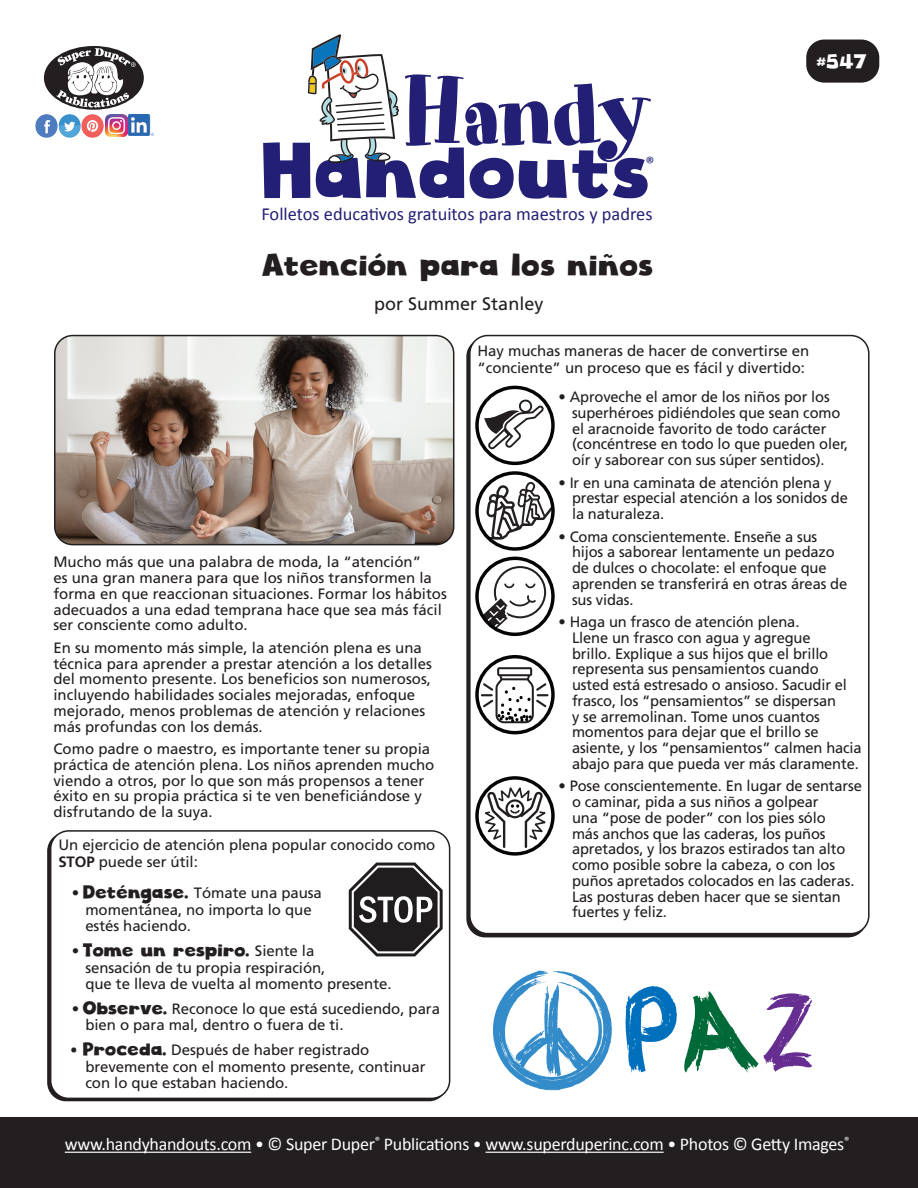
<style>
.page{position:relative;width:918px;height:1188px;background:#fff}
.page>*{position:absolute;margin:0;border:0;box-sizing:border-box;transform-origin:0 0}
.t1{font:93.75px "Art Department JNL";letter-spacing:-.03em;color:#231f75}
.t2{font:76.8px "Cloudy Witha Chanceof Love";color:#231f75}
.HH_Title{font:30px "Cloudy Witha Chanceof Love";color:#231f20}
.t3{font:19.5px "Cloudy Witha Chanceof Love";color:#fff}
.t4{font:18.45px "Calibri";color:#231f75}
.t5{font:18px "Calibri";letter-spacing:-.015em;color:#fff}
.HH_TEXT{font:18px "Cloudy Witha Chanceof Love";letter-spacing:-.005em;color:#231f20}
.HH_Author{font:18px "Frutiger";color:#231f20}
.t6{font:18px "Calibri";color:#231f75}
.HH_TEXT-2{font:15px/15.8px "Frutiger";letter-spacing:-.005em;color:#231f20}
.s1{font-weight:700}
.s2{font-family:"Cloudy Witha Chanceof Love";font-size:18px}
.s3{font-family:"Frutiger";font-size:15px}
.s4{font-family:"Cloudy Witha Chanceof Love"}
</style>
<div class="page">
<div style="left:469px;top:335px;width:401px;height:599px;border:2px solid #231f20;border-radius:18px"></div>
<div style="left:50px;top:830px;width:400px;height:269px;border:2px solid #231f20;border-radius:18px"></div>
<div style="left:806px;top:40px;width:73px;height:43px;background:#231f20;border-radius:18px"></div>
<div style="left:44px;top:46px;width:100px;height:64px;background:#231f20;border-radius:50%"></div>
<svg style="left:56px;top:48px;width:80px;height:60px"></svg>
<img style="left:36px;top:115px;width:68px;height:22px">
<img style="left:106px;top:115px;width:21px;height:21px">
<img style="left:129px;top:115px;width:24px;height:21px">
<div style="left:0;top:1118px;width:918px;height:70px;background:#231f20"></div>
<hr style="left:65px;top:1152px;width:186px;height:1px;background:#fff">
<hr style="left:486px;top:1152px;width:178px;height:1px;background:#fff">
<svg style="left:308px;top:34px;width:91px;height:129px"></svg>
<img style="left:55px;top:336px;width:399px;height:209px">
<div style="left:54px;top:335px;width:400px;height:210px;border:2px solid #231f20;border-radius:18px"></div>
<svg style="left:349px;top:863px;width:94px;height:93px"></svg>
<svg style="left:484px;top:398px;width:61px;height:53px"></svg>
<div style="left:475px;top:386px;width:80px;height:79px;border:3px solid #040503;border-radius:50%"></div>
<svg style="left:486px;top:482px;width:66px;height:57px"></svg>
<div style="left:475px;top:471px;width:80px;height:80px;border:3px solid #040503;border-radius:50%"></div>
<svg style="left:481px;top:566px;width:65px;height:64px"></svg>
<div style="left:475px;top:557px;width:80px;height:79px;border:3px solid #040503;border-radius:50%"></div>
<div style="left:475px;top:655px;width:80px;height:79px;border:3px solid #040503;border-radius:50%"></div>
<svg style="left:480px;top:667px;width:70px;height:56px"></svg>
<div style="left:475px;top:776px;width:80px;height:80px;border:3px solid #040503;border-radius:50%"></div>
<svg style="left:481px;top:783px;width:68px;height:65px"></svg>
<svg style="left:493px;top:971px;width:119px;height:119px"></svg>
<svg style="left:625px;top:986px;width:52px;height:87px"></svg>
<svg style="left:684px;top:991px;width:128px;height:82px"></svg>
<p class="t1" style="left:402px;top:57px;width:252px">Handy</p>
<p class="t2" style="left:264px;top:123px;width:391px">Handouts</p>
<p class="t6" style="left:646px;top:150px;width:11px">®</p>
<p class="t4" style="left:261px;top:201px;width:393px">Folletos educativos gratuitos para maestros y padres</p>
<p class="HH_Title" style="left:263px;top:246px;width:393px">Atención para los niños</p>
<p class="HH_Author" style="left:374px;top:293px;width:171px">por Summer Stanley</p>
<p class="t3" style="left:818px;top:49px;width:52px">#547</p>
<p class="HH_TEXT-2" style="left:53px;top:554px;width:395px">Mucho más que una palabra de moda, la “atención”<br>es una gran manera para que los niños transformen la forma en que reaccionan situaciones. Formar los hábitos adecuados a una edad temprana hace que sea más fácil ser consciente como adulto.</p>
<p class="HH_TEXT-2" style="left:53px;top:640px;width:380px">En su momento más simple, la atención plena es una técnica para aprender a prestar atención a los detalles del momento presente. Los beneficios son numerosos, incluyendo habilidades sociales mejoradas, enfoque mejorado, menos problemas de atención y relaciones más profundas con los demás.</p>
<p class="HH_TEXT-2" style="left:53px;top:741px;width:382px">Como padre o maestro, es importante tener su propia práctica de atención plena. Los niños aprenden mucho viendo a otros, por lo que son más propensos a tener éxito en su propia práctica si te ven beneficiándose y disfrutando de la suya.</p>
<p class="HH_TEXT-2" style="left:58px;top:837px;width:379px;line-height:16.5px">Un ejercicio de atención plena popular conocido como<br><span class="s1">STOP</span> puede ser útil:</p>
<p class="HH_TEXT-2" style="left:85px;top:885px;width:238px;line-height:16.5px;text-indent:-14px">• <span class="s2">Deténgase.</span> Tómate una pausa momentánea, no importa lo que estés haciendo.</p>
<p class="HH_TEXT" style="left:72px;top:939px;width:244px"><span class="s3">•</span> Tome un respiro. <span class="s3">Siente la</span></p>
<p class="HH_TEXT-2" style="left:85px;top:959px;width:308px;line-height:16.5px">sensación de tu propia respiración,<br>que te lleva de vuelta al momento presente.</p>
<p class="HH_TEXT-2" style="left:85px;top:1000px;width:356px;line-height:16.5px;text-indent:-14px">• <span class="s2">Observe.</span> Reconoce lo que está sucediendo, para bien o para mal, dentro o fuera de ti.</p>
<p class="HH_TEXT-2" style="left:85px;top:1041px;width:342px;line-height:16.5px;text-indent:-14px"><span class="s4">•</span> <span class="s2">Proceda.</span> Después de haber registrado brevemente con el momento presente, continuar con lo que estaban haciendo.</p>
<p class="HH_TEXT-2" style="left:478px;top:343px;width:333px;line-height:16.5px">Hay muchas maneras de hacer de convertirse en “conciente” un proceso que es fácil y divertido:</p>
<p class="HH_TEXT-2" style="left:572px;top:389px;width:278px;text-indent:-14px">• Aproveche el amor de los niños por los superhéroes pidiéndoles que sean como el aracnoide favorito de todo carácter (concéntrese en todo lo que pueden oler, oír y saborear con sus súper sentidos).</p>
<p class="HH_TEXT-2" style="left:572px;top:474px;width:277px;text-indent:-14px">• Ir en una caminata de atención plena y prestar especial atención a los sonidos de la naturaleza.</p>
<p class="HH_TEXT-2" style="left:572px;top:528px;width:277px;text-indent:-14px">• Coma conscientemente. Enseñe a sus hijos a saborear lentamente un pedazo de dulces o chocolate: el enfoque que aprenden se transferirá en otras áreas de sus vidas.</p>
<p class="HH_TEXT-2" style="left:572px;top:614px;width:291px;text-indent:-14px">• Haga un frasco de atención plena.<br>Llene un frasco con agua y agregue<br>brillo. Explique a sus hijos que el brillo representa sus pensamientos cuando<br>usted está estresado o ansioso. Sacudir el frasco, los “pensamientos” se dispersan<br>y se arremolinan. Tome unos cuantos momentos para dejar que el brillo se asiente, y los “pensamientos” calmen hacia abajo para que pueda ver más claramente.</p>
<p class="HH_TEXT-2" style="left:572px;top:778px;width:291px;text-indent:-14px">• Pose conscientemente. En lugar de sentarse o caminar, pida a sus niños a golpear<br>una “pose de poder” con los pies sólo<br>más anchos que las caderas, los puños apretados, y los brazos estirados tan alto como posible sobre la cabeza, o con los puños apretados colocados en las caderas.<br>Las posturas deben hacer que se sientan fuertes y feliz.</p>
<p class="t5" style="left:65px;top:1132px;width:786px">www.handyhandouts.com • © Super Duper<sup>®</sup> Publications • www.superduperinc.com • Photos © Getty Images<sup>®</sup></p>
</div>
